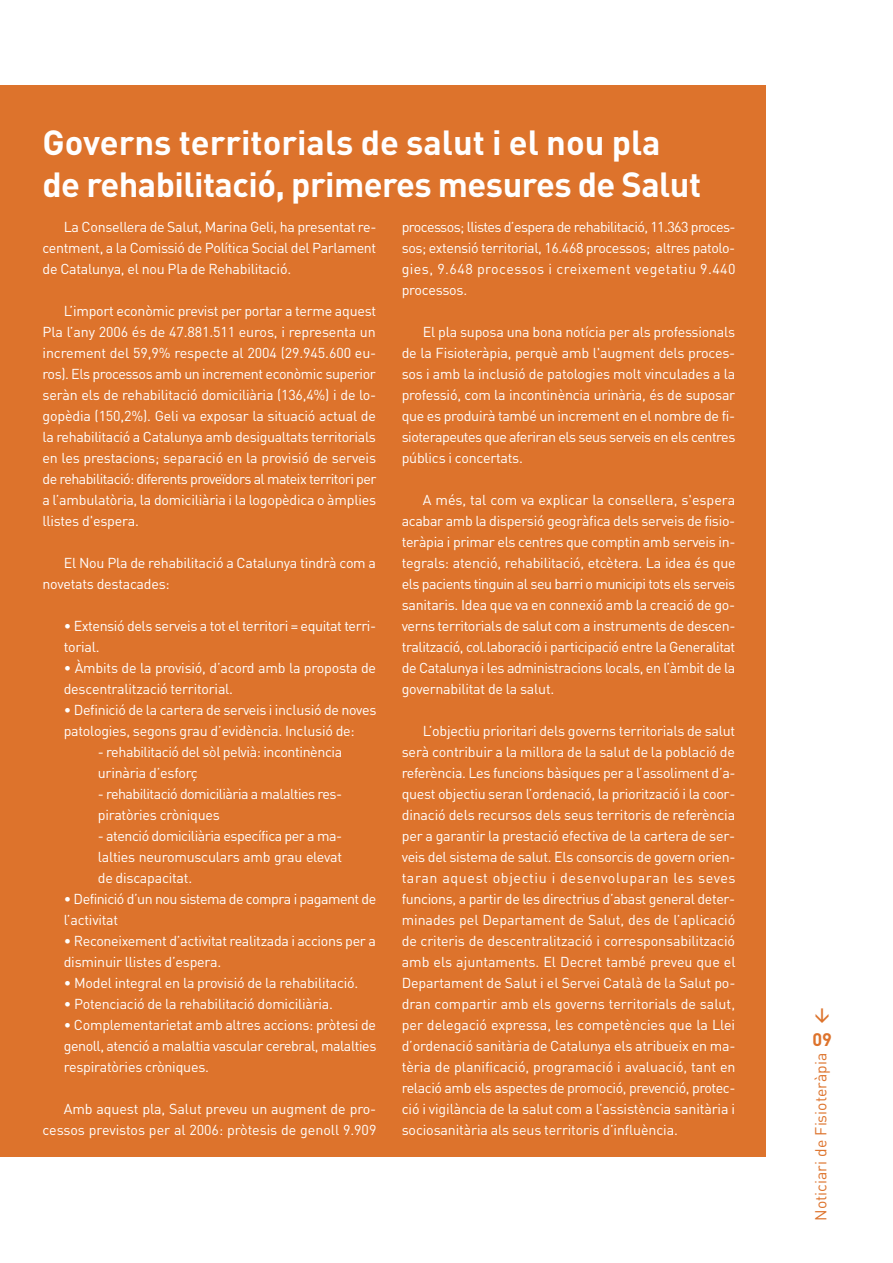
<style>
.page{position:relative;width:893px;height:1263px;background:#fff}
.page>*{position:absolute;margin:0;border:0;box-sizing:border-box;transform-origin:0 0}
.t1{font:700 34.5px/42px "DIN";letter-spacing:-.015em;color:#fff}
.t2{font:700 18px "DIN";color:#dd732c}
.t3{font:15.75px "DIN";color:#dd732c}
.t4{font:14.25px/21px "DIN";letter-spacing:-.015em;color:#fff;text-align:justify}
.t5{font:14.25px/21px "DIN";letter-spacing:-.035em;color:#fff}
</style>
<div class="page">
<div style="left:0;top:85px;width:765px;height:1071px;background:#dd732c"></div>
<h1 class="t1" style="left:43px;top:122px;width:660px">Governs territorials de salut i el nou pla de rehabilitació, primeres mesures de Salut</h1>
<p class="t4" style="left:43px;top:217px;width:335px;text-indent:21px">La Consellera de Salut, Marina Geli, ha presentat re&shy;centment, a la Comissió de Política Social del Parlament de Catalunya, el nou Pla de Rehabilitació.</p>
<p class="t4" style="left:43px;top:301px;width:335px;text-indent:21px">L’import econòmic previst per portar a terme aquest Pla l’any 2006 és de 47.881.511 euros, i representa un increment del 59,9% respecte al 2004 (29.945.600 eu&shy;ros). Els processos amb un increment econòmic superior seràn els de rehabilitació domiciliària (136,4%) i de lo&shy;gopèdia (150,2%). Geli va exposar la situació actual de la rehabilitació a Catalunya amb desigualtats territorials en les prestacions; separació en la provisió de serveis de rehabilitació: diferents proveïdors al mateix territori per a l’ambulatòria, la domiciliària i la logopèdica o àmplies llistes d'espera.</p>
<p class="t4" style="left:43px;top:553px;width:335px;text-indent:21px">El Nou Pla de rehabilitació a Catalunya tindrà com a novetats destacades:</p>
<p class="t4" style="left:64px;top:616px;width:314px">• Extensió dels serveis a tot el territori = equitat terri&shy;torial.</p>
<p class="t4" style="left:64px;top:658px;width:314px">• Àmbits de la provisió, d’acord amb la proposta de descentralització territorial.</p>
<p class="t4" style="left:64px;top:700px;width:314px">• Definició de la cartera de serveis i inclusió de noves patologies, segons grau d’evidència. Inclusió de:</p>
<p class="t4" style="left:98px;top:742px;width:246px">- rehabilitació del sòl pelvià: incontinència urinària d’esforç</p>
<p class="t5" style="left:98px;top:784px;width:246px">- rehabilitació domiciliària a malalties res&shy;piratòries cròniques</p>
<p class="t4" style="left:98px;top:826px;width:246px">- atenció domiciliària específica per a ma&shy;lalties neuromusculars amb grau elevat de discapacitat.</p>
<p class="t5" style="left:64px;top:889px;width:314px">• Definició d’un nou sistema de compra i pagament de l’activitat</p>
<p class="t4" style="left:64px;top:931px;width:314px">• Reconeixement d’activitat realitzada i accions per a disminuir llistes d’espera.</p>
<p class="t4" style="left:64px;top:973px;width:296px">• Model integral en la provisió de la rehabilitació.</p>
<p class="t4" style="left:64px;top:994px;width:271px">• Potenciació de la rehabilitació domiciliària.</p>
<p class="t4" style="left:64px;top:1015px;width:314px">• Complementarietat amb altres accions: pròtesi de genoll, atenció a malaltia vascular cerebral, malalties respiratòries cròniques.</p>
<p class="t4" style="left:43px;top:1099px;width:335px;text-align:right">Amb aquest pla, Salut preveu un augment de pro&shy;cessos previstos per al 2006: pròtesis de genoll 9.909</p>
<p class="t4" style="left:402px;top:217px;width:335px">processos; llistes d’espera de rehabilitació, 11.363 proces&shy;sos; extensió territorial, 16.468 processos; altres patolo&shy;gies, 9.648 processos i creixement vegetatiu 9.440 processos.</p>
<p class="t4" style="left:402px;top:322px;width:335px;text-indent:21px">El pla suposa una bona notícia per als professionals de la Fisioteràpia, perquè amb l'augment dels proces&shy;sos i amb la inclusió de patologies molt vinculades a la professió, com la incontinència urinària, és de suposar que es produirà també un increment en el nombre de fi&shy;sioterapeutes que aferiran els seus serveis en els centres públics i concertats.</p>
<p class="t4" style="left:402px;top:490px;width:335px;text-indent:21px">A més, tal com va explicar la consellera, s'espera acabar amb la dispersió geogràfica dels serveis de fisio&shy;teràpia i primar els centres que comptin amb serveis in&shy;tegrals: atenció, rehabilitació, etcètera. La idea és que els pacients tinguin al seu barri o municipi tots els serveis sanitaris. Idea que va en connexió amb la creació de go&shy;verns territorials de salut com a instruments de descen&shy;tralització, col.laboració i participació entre la Generalitat de Catalunya i les administracions locals, en l’àmbit de la governabilitat de la salut.</p>
<p class="t4" style="left:402px;top:721px;width:335px;text-indent:21px">L’objectiu prioritari dels governs territorials de salut serà contribuir a la millora de la salut de la població de referència. Les funcions bàsiques per a l’assoliment d’a&shy;quest objectiu seran l’ordenació, la priorització i la coor&shy;dinació dels recursos dels seus territoris de referència per a garantir la prestació efectiva de la cartera de ser&shy;veis del sistema de salut. Els consorcis de govern orien&shy;taran aquest objectiu i desenvoluparan les seves funcions, a partir de les directrius d’abast general deter&shy;minades pel Departament de Salut, des de l’aplicació de criteris de descentralització i corresponsabilització amb els ajuntaments. El Decret també preveu que el Departament de Salut i el Servei Català de la Salut po&shy;dran compartir amb els governs territorials de salut, per delegació expressa, les competències que la Llei d’ordenació sanitària de Catalunya els atribueix en ma&shy;tèria de planificació, programació i avaluació, tant en relació amb els aspectes de promoció, prevenció, protec&shy;ció i vigilància de la salut com a l’assistència sanitària i sociosanitària als seus territoris d’influència.</p>
<p class="t2" style="left:812px;top:1029px;width:21px">09</p>
<p class="t3" style="left:812px;top:1221px;width:169px;rotate:-90deg">Noticiari de Fisioteràpia</p>
</div>
